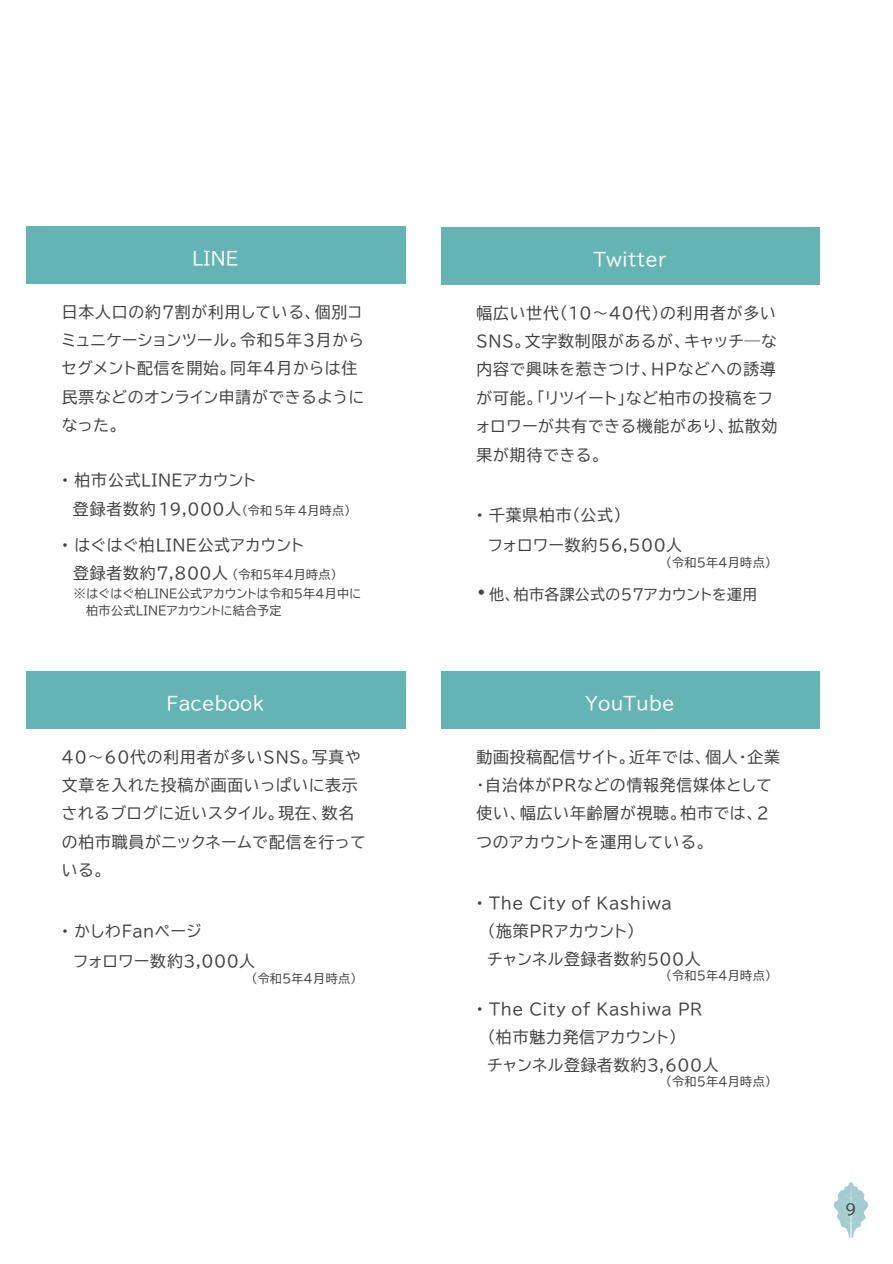
<style>
.page{position:relative;width:893px;height:1264px;background:#fff}
.page>*{position:absolute;margin:0;border:0;box-sizing:border-box;transform-origin:0 0}
.t1{font:18px "BIZ UDP Gothic";letter-spacing:.01em;color:#fff}
.t2{font:15.9px/28.3px "BIZ UDP Gothic";letter-spacing:.045em;color:#414042}
.t3{font:15px "BIZ UDP Gothic";letter-spacing:.025em;color:#414042}
.t4{font:12px/16.5px "BIZ UDP Gothic";letter-spacing:.015em;color:#414042}
.s1{font-size:12px}
.s2{font-size:23.55px}
</style>
<div class="page">
<div style="left:26px;top:226px;width:379px;height:58px;background:#65b4b4"></div>
<div style="left:440px;top:227px;width:379px;height:58px;background:#65b4b4"></div>
<div style="left:26px;top:671px;width:379px;height:58px;background:#65b4b4"></div>
<div style="left:440px;top:671px;width:379px;height:58px;background:#65b4b4"></div>
<svg style="left:834px;top:1182px;width:34px;height:55px"></svg>
<p class="t1" style="left:192px;top:249px;width:48px">LINE</p>
<p class="t2" style="left:62px;top:297px;width:304px">日本人口の約７割が利用している、個別コミュニケーションツール。令和５年３月からセグメント配信を開始。同年４月からは住民票などのオンライン申請ができるようになった。</p>
<p class="t2" style="left:62px;top:466px;width:195px">• 柏市公式LINEアカウント</p>
<p class="t2" style="left:73px;top:494px;width:279px">登録者数約 19,000人<span class="s1">（令和 5年 4月時点）</span></p>
<p class="t2" style="left:62px;top:530px;width:243px">• はぐはぐ柏LINE公式アカウント</p>
<p class="t2" style="left:73px;top:558px;width:265px">登録者数約7,800人<span class="s1">（令和5年4月時点）</span></p>
<p class="t4" style="left:86px;top:585px;width:276px;text-indent:-12px">※はぐはぐ柏LINE公式アカウントは令和５年４月中に柏市公式LINEアカウントに結合予定</p>
<p class="t1" style="left:167px;top:694px;width:99px">Facebook</p>
<p class="t2" style="left:62px;top:742px;width:305px">４０～６０代の利用者が多いSNS。写真や文章を入れた投稿が画面いっぱいに表示されるブログに近いスタイル。現在、数名の柏市職員がニックネームで配信を行っている。</p>
<p class="t2" style="left:62px;top:916px;width:141px">• かしわFanページ</p>
<p class="t2" style="left:74px;top:946px;width:183px">フォロワー数約3,000人</p>
<p class="t4" style="left:251px;top:969px;width:107px">（令和5年4月時点）</p>
<p class="t1" style="left:593px;top:250px;width:74px">Twitter</p>
<p class="t2" style="left:476px;top:298px;width:302px">幅広い世代（10～40代）の利用者が多い<br>SNS。文字数制限があるが、キャッチ―な内容で興味を惹きつけ、HPなどへの誘導が可能。「リツイート」など柏市の投稿をフォロワーが共有できる機能があり、拡散効果が期待できる。</p>
<p class="t2" style="left:476px;top:501px;width:146px">• 千葉県柏市(公式)</p>
<p class="t2" style="left:488px;top:530px;width:195px">フォロワー数約56,500人</p>
<p class="t4" style="left:666px;top:554px;width:107px">（令和5年4月時点）</p>
<p class="t3" style="left:476px;top:587px;width:282px"><span class="s2">•</span> 他、柏市各課公式の57アカウントを運用</p>
<p class="t1" style="left:585px;top:694px;width:91px">YouTube</p>
<p class="t2" style="left:476px;top:742px;width:305px">動画投稿配信サイト。近年では、個人・企業・自治体がPRなどの情報発信媒体として使い、幅広い年齢層が視聴。柏市では、２つのアカウントを運用している。</p>
<p class="t2" style="left:476px;top:888px;width:197px">• The City of Kashiwa</p>
<p class="t2" style="left:487px;top:916px;width:149px">（施策PRアカウント）</p>
<p class="t2" style="left:487px;top:944px;width:214px">チャンネル登録者数約500人</p>
<p class="t4" style="left:666px;top:966px;width:107px">（令和5年4月時点）</p>
<p class="t2" style="left:476px;top:994px;width:227px">• The City of Kashiwa PR</p>
<p class="t2" style="left:487px;top:1022px;width:191px">（柏市魅力発信アカウント）</p>
<p class="t2" style="left:487px;top:1050px;width:232px">チャンネル登録者数約3,600人</p>
<p class="t4" style="left:666px;top:1072px;width:107px">（令和5年4月時点）</p>
<p class="t3" style="left:845px;top:1201px;width:13px">9</p>
</div>
